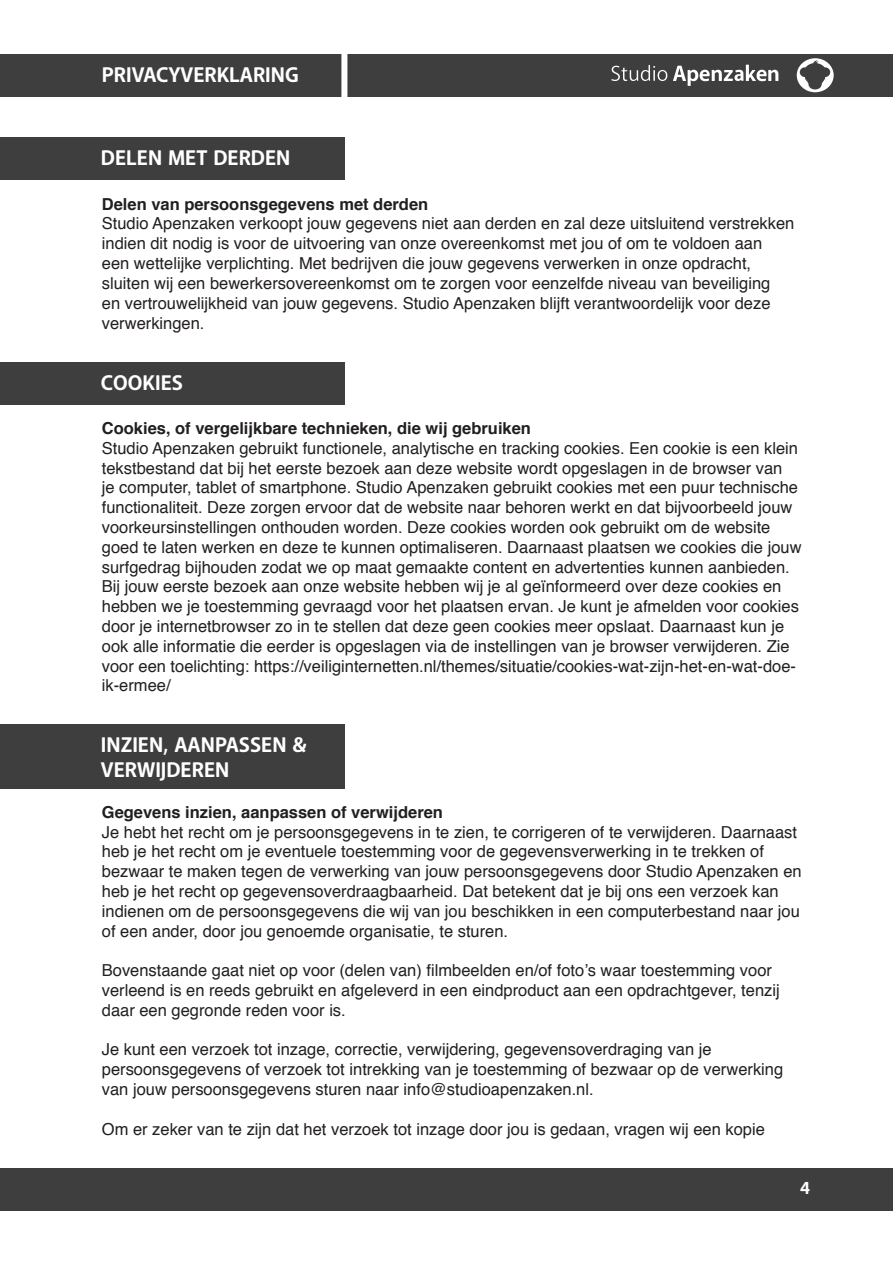
<style>
.page{position:relative;width:893px;height:1263px;background:#fff}
.page>*{position:absolute;margin:0;border:0;box-sizing:border-box;transform-origin:0 0}
.t1{font:700 21px/25.2px "Anago";color:#fff}
.t2{font:700 18px "Anago";color:#fff}
.t3{font:16.5px/19.8px "Helvetica";color:#231f20}
.t4{font:700 16.5px "Helvetica";color:#231f20}
</style>
<div class="page">
<div style="left:0;top:54px;width:893px;height:43px;background:#3e3e3f"></div>
<div style="left:0;top:1168px;width:893px;height:42px;background:#3e3e3f"></div>
<svg style="left:797px;top:58px;width:37px;height:34px"></svg>
<svg style="left:800px;top:60px;width:30px;height:30px"></svg>
<div style="left:341px;top:49px;width:6px;height:55px;background:#fff"></div>
<svg style="left:673px;top:65px;width:105px;height:21px"></svg>
<svg style="left:611px;top:65px;width:56px;height:16px"></svg>
<div style="left:0;top:138px;width:344px;height:42px;background:#3e3e3f"></div>
<div style="left:0;top:362px;width:344px;height:42px;background:#3e3e3f"></div>
<div style="left:0;top:724px;width:344px;height:64px;background:#3e3e3f"></div>
<p class="t1" style="left:102px;top:63px;width:198px">PRIVACYVERKLARING</p>
<p class="t1" style="left:101px;top:146px;width:191px">DELEN MET DERDEN</p>
<p class="t4" style="left:102px;top:191px;width:328px">Delen van persoonsgegevens met derden</p>
<p class="t3" style="left:102px;top:214px;width:694px">Studio Apenzaken verkoopt jouw gegevens niet aan derden en zal deze uitsluitend verstrekken indien dit nodig is voor de uitvoering van onze overeenkomst met jou of om te voldoen aan<br>een wettelijke verplichting. Met bedrijven die jouw gegevens verwerken in onze opdracht, sluiten wij een bewerkersovereenkomst om te zorgen voor eenzelfde niveau van beveiliging<br>en vertrouwelijkheid van jouw gegevens. Studio Apenzaken blijft verantwoordelijk voor deze verwerkingen.</p>
<p class="t1" style="left:101px;top:370px;width:84px">COOKIES</p>
<p class="t4" style="left:102px;top:415px;width:431px">Cookies, of vergelijkbare technieken, die wij gebruiken</p>
<p class="t3" style="left:102px;top:439px;width:701px">Studio Apenzaken gebruikt functionele, analytische en tracking cookies. Een cookie is een klein tekstbestand dat bij het eerste bezoek aan deze website wordt opgeslagen in de browser van<br>je computer, tablet of smartphone. Studio Apenzaken gebruikt cookies met een puur technische functionaliteit. Deze zorgen ervoor dat de website naar behoren werkt en dat bijvoorbeeld jouw voorkeursinstellingen onthouden worden. Deze cookies worden ook gebruikt om de website goed te laten werken en deze te kunnen optimaliseren. Daarnaast plaatsen we cookies die jouw surfgedrag bijhouden zodat we op maat gemaakte content en advertenties kunnen aanbieden.<br>Bij jouw eerste bezoek aan onze website hebben wij je al geïnformeerd over deze cookies en hebben we je toestemming gevraagd voor het plaatsen ervan. Je kunt je afmelden voor cookies door je internetbrowser zo in te stellen dat deze geen cookies meer opslaat. Daarnaast kun je ook alle informatie die eerder is opgeslagen via de instellingen van je browser verwijderen. Zie voor een toelichting: https://veiliginternetten.nl/themes/situatie/cookies-wat-zijn-het-en-wat-doe&shy;ik-ermee/</p>
<p class="t1" style="left:101px;top:733px;width:207px">INZIEN, AANPASSEN &amp;<br>VERWIJDEREN</p>
<p class="t4" style="left:102px;top:799px;width:343px">Gegevens inzien, aanpassen of verwijderen</p>
<p class="t3" style="left:102px;top:822px;width:701px">Je hebt het recht om je persoonsgegevens in te zien, te corrigeren of te verwijderen. Daarnaast heb je het recht om je eventuele toestemming voor de gegevensverwerking in te trekken of bezwaar te maken tegen de verwerking van jouw persoonsgegevens door Studio Apenzaken en heb je het recht op gegevensoverdraagbaarheid. Dat betekent dat je bij ons een verzoek kan indienen om de persoonsgegevens die wij van jou beschikken in een computerbestand naar jou of een ander, door jou genoemde organisatie, te sturen.</p>
<p class="t3" style="left:102px;top:961px;width:679px">Bovenstaande gaat niet op voor (delen van) filmbeelden en/of foto’s waar toestemming voor verleend is en reeds gebruikt en afgeleverd in een eindproduct aan een opdrachtgever, tenzij daar een gegronde reden voor is.</p>
<p class="t3" style="left:102px;top:1040px;width:683px">Je kunt een verzoek tot inzage, correctie, verwijdering, gegevensoverdraging van je persoonsgegevens of verzoek tot intrekking van je toestemming of bezwaar op de verwerking van jouw persoonsgegevens sturen naar info@studioapenzaken.nl.</p>
<p class="t3" style="left:102px;top:1119px;width:665px">Om er zeker van te zijn dat het verzoek tot inzage door jou is gedaan, vragen wij een kopie</p>
<p class="t2" style="left:800px;top:1177px;width:12px">4</p>
</div>
